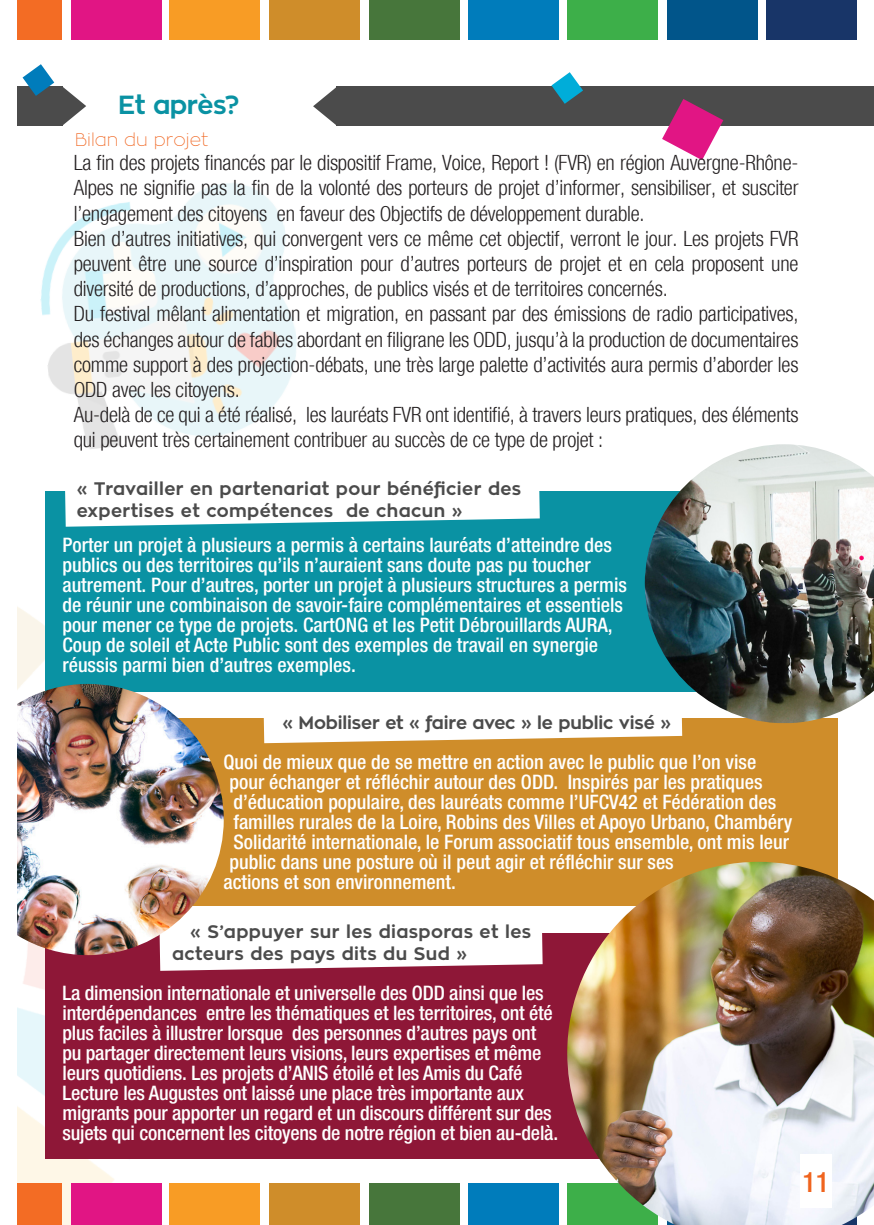
<style>
.page{position:relative;width:874px;height:1225px;background:#fff}
.page>*{position:absolute;margin:0;border:0;box-sizing:border-box;transform-origin:0 0}
.t1{font:500 condensed 28px "Helvetica Neue";color:#f0641e}
.t2{font:700 26px "Zona Pro";letter-spacing:-.02em;color:#0a92a3}
.t3{font:300 condensed 21px/25.2px "Helvetica Neue";letter-spacing:-.01em;color:#231f20}
.t4{font:500 condensed 20px/20px "Helvetica Neue";color:#fff}
.t5{font:700 18px/22px "Zona Pro";letter-spacing:.02em;color:#4b4b4b}
.t6{font:700 18px "Zona Pro";letter-spacing:-.01em;color:#4b4b4b}
.t7{font:100 18px "Zona Pro";color:#f0641e}
</style>
<div class="page">
<img style="left:17px;top:607px;width:200px;height:618px">
<div style="left:368px;top:1183px;width:91px;height:42px;background:#47763b"></div>
<div style="left:17px;top:1183px;width:45px;height:42px;background:#f36c24"></div>
<div style="left:169px;top:1183px;width:91px;height:42px;background:#f89c25"></div>
<div style="left:468px;top:1183px;width:90px;height:42px;background:#007cbb"></div>
<div style="left:71px;top:1183px;width:90px;height:42px;background:#e11584"></div>
<div style="left:269px;top:1183px;width:90px;height:42px;background:#cf8d2a"></div>
<div style="left:368px;top:0;width:91px;height:40px;background:#47763b"></div>
<div style="left:766px;top:0;width:90px;height:40px;background:#183568"></div>
<div style="left:17px;top:0;width:45px;height:40px;background:#f36c24"></div>
<div style="left:567px;top:0;width:90px;height:40px;background:#3daf49"></div>
<div style="left:169px;top:0;width:91px;height:40px;background:#f89c25"></div>
<div style="left:468px;top:0;width:90px;height:40px;background:#007cbb"></div>
<div style="left:71px;top:0;width:90px;height:40px;background:#e11584"></div>
<div style="left:666px;top:0;width:91px;height:40px;background:#01558a"></div>
<div style="left:269px;top:0;width:90px;height:40px;background:#cf8d2a"></div>
<div style="left:45px;top:932px;width:811px;height:226px;background:#8e1737"></div>
<svg style="left:160px;top:905px;width:382px;height:66px"></svg>
<div style="left:60px;top:718px;width:777px;height:187px;background:#cf8d2a"></div>
<div style="left:17px;top:86px;width:45px;height:40px;background:#4b4b4b"></div>
<svg style="left:62px;top:86px;width:24px;height:40px"></svg>
<div style="left:337px;top:86px;width:536px;height:40px;background:#4b4b4b"></div>
<svg style="left:313px;top:86px;width:24px;height:40px"></svg>
<svg style="left:662px;top:99px;width:61px;height:61px"></svg>
<svg style="left:551px;top:72px;width:31px;height:32px"></svg>
<svg style="left:23px;top:64px;width:31px;height:32px"></svg>
<svg style="left:263px;top:718px;width:418px;height:25px;background:#f8eee1"></svg>
<img style="left:567px;top:862px;width:306px;height:363px">
<img style="left:40px;top:183px;width:257px;height:266px">
<div style="left:45px;top:491px;width:811px;height:201px;background:#0a92a3"></div>
<svg style="left:65px;top:491px;width:474px;height:36px;background:#e0f1f3"></svg>
<img style="left:644px;top:444px;width:229px;height:279px">
<img style="left:17px;top:684px;width:207px;height:271px">
<div style="left:799px;top:1154px;width:32px;height:54px;background:#fff"></div>
<p class="t2" style="left:118px;top:88px;width:122px">Et après?</p>
<p class="t7" style="left:75px;top:128px;width:135px">Bilan du projet</p>
<p class="t3" style="left:74px;top:150px;width:726px">La fin des projets financés par le dispositif Frame, Voice, Report ! (FVR) en région Auvergne-Rhône-Alpes ne signifie pas la fin de la volonté des porteurs de projet d’informer, sensibiliser, et susciter l’engagement des citoyens en faveur des Objectifs de développement durable.<br>Bien d’autres initiatives, qui convergent vers ce même cet objectif, verront le jour. Les projets FVR peuvent être une source d’inspiration pour d’autres porteurs de projet et en cela proposent une diversité de productions, d’approches, de publics visés et de territoires concernés.<br>Du festival mêlant alimentation et migration, en passant par des émissions de radio participatives, des échanges autour de fables abordant en filigrane les ODD, jusqu’à la production de documentaires comme support à des projection-débats, une très large palette d’activités aura permis d’aborder les ODD avec les citoyens.<br>Au-delà de ce qui a été réalisé, les lauréats FVR ont identifié, à travers leurs pratiques, des éléments qui peuvent très certainement contribuer au succès de ce type de projet :</p>
<p class="t5" style="left:77px;top:478px;width:446px">« Travailler en partenariat pour bénéficier des expertises et compétences de chacun »</p>
<p class="t4" style="left:62px;top:535px;width:565px">Porter un projet à plusieurs a permis à certains lauréats d’atteindre des publics ou des territoires qu’ils n’auraient sans doute pas pu toucher autrement. Pour d’autres, porter un projet à plusieurs structures a permis de réunir une combinaison de savoir-faire complémentaires et essentiels pour mener ce type de projets. CartONG et les Petit Débrouillards AURA, Coup de soleil et Acte Public sont des exemples de travail en synergie réussis parmi bien d’autres exemples.</p>
<p class="t6" style="left:282px;top:710px;width:390px">« Mobiliser et « faire avec » le public visé »</p>
<p class="t4" style="left:223px;top:752px;width:534px">Quoi de mieux que de se mettre en action avec le public que l’on vise</p>
<p class="t4" style="left:229px;top:772px;width:534px">pour échanger et réfléchir autour des ODD. Inspirés par les pratiques</p>
<p class="t4" style="left:233px;top:792px;width:544px">d’éducation populaire, des lauréats comme l’UFCV42 et Fédération des</p>
<p class="t4" style="left:233px;top:812px;width:560px">familles rurales de la Loire, Robins des Villes et Apoyo Urbano, Chambéry</p>
<p class="t4" style="left:233px;top:832px;width:557px">Solidarité internationale, le Forum associatif tous ensemble, ont mis leur</p>
<p class="t4" style="left:229px;top:852px;width:445px">public dans une posture où il peut agir et réfléchir sur ses</p>
<p class="t4" style="left:223px;top:872px;width:234px">actions et son environnement.</p>
<p class="t5" style="left:172px;top:920px;width:360px;text-indent:18px">« S’appuyer sur les diasporas et les acteurs des pays dits du Sud »</p>
<p class="t4" style="left:62px;top:982px;width:497px">La dimension internationale et universelle des ODD ainsi que les interdépendances entre les thématiques et les territoires, ont été plus faciles à illustrer lorsque des personnes d’autres pays ont pu partager directement leurs visions, leurs expertises et même leurs quotidiens. Les projets d’ANIS étoilé et les Amis du Café Lecture les Augustes ont laissé une place très importante aux migrants pour apporter un regard et un discours différent sur des sujets qui concernent les citoyens de notre région et bien au-delà.</p>
<p class="t1" style="left:802px;top:1165px;width:28px">11</p>
</div>
